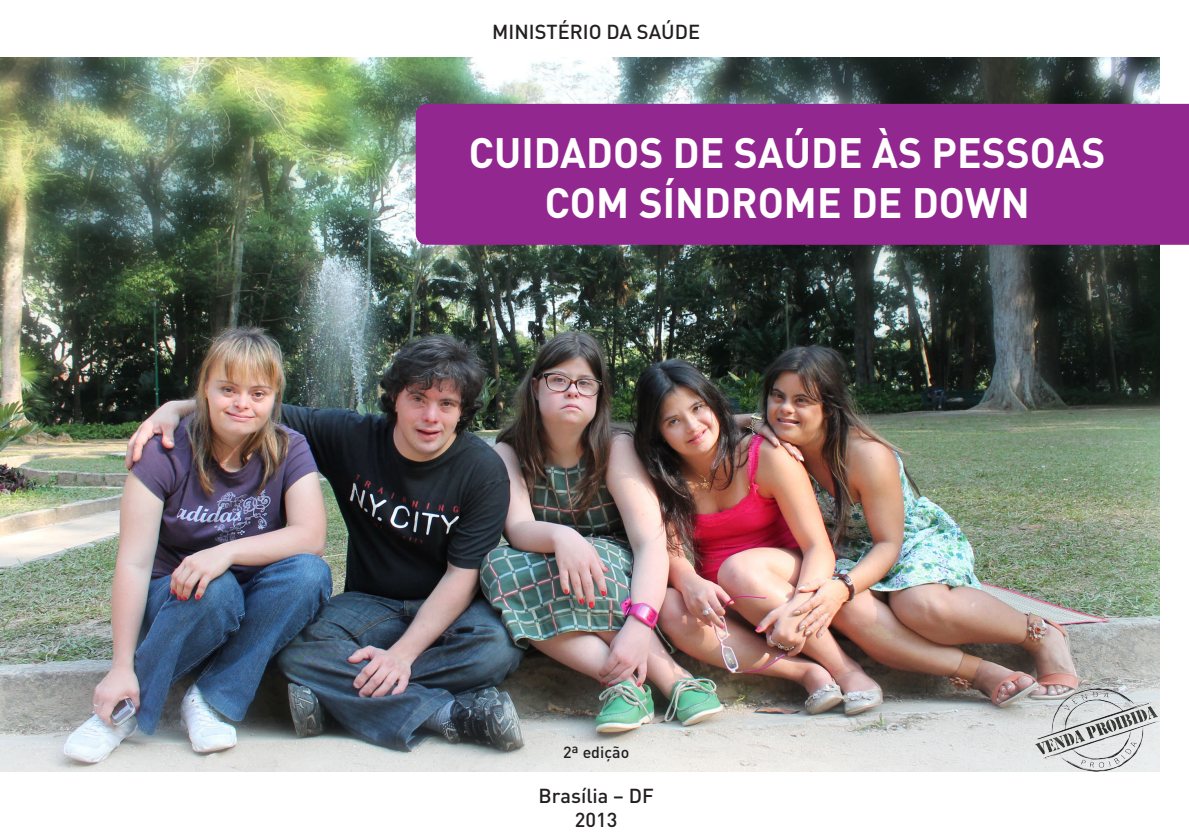
<style>
.page{position:relative;width:1189px;height:833px;background:#fff}
.page>*{position:absolute;margin:0;border:0;box-sizing:border-box;transform-origin:0 0}
.t1{font:700 42px "DIN";color:#fff}
.t2{font:500 20px "DIN";color:#231f20}
.t3{font:500 16px "DIN";color:#231f20}
</style>
<div class="page">
<img style="left:1px;top:57px;width:1159px;height:714px">
<div style="left:416px;top:104px;width:773px;height:141px;background:#92278f"></div>
<img style="left:1035px;top:688px;width:125px;height:83px">
<p class="t2" style="left:492px;top:19px;width:209px">MINISTÉRIO DA SAÚDE</p>
<p class="t1" style="left:469px;top:125px;width:638px">CUIDADOS DE SAÚDE ÀS PESSOAS</p>
<p class="t1" style="left:545px;top:176px;width:487px">COM SÍNDROME DE DOWN</p>
<p class="t3" style="left:563px;top:742px;width:68px">2ª edição</p>
<p class="t2" style="left:538px;top:783px;width:117px">Brasília – DF</p>
<p class="t2" style="left:575px;top:807px;width:44px">2013</p>
</div>
